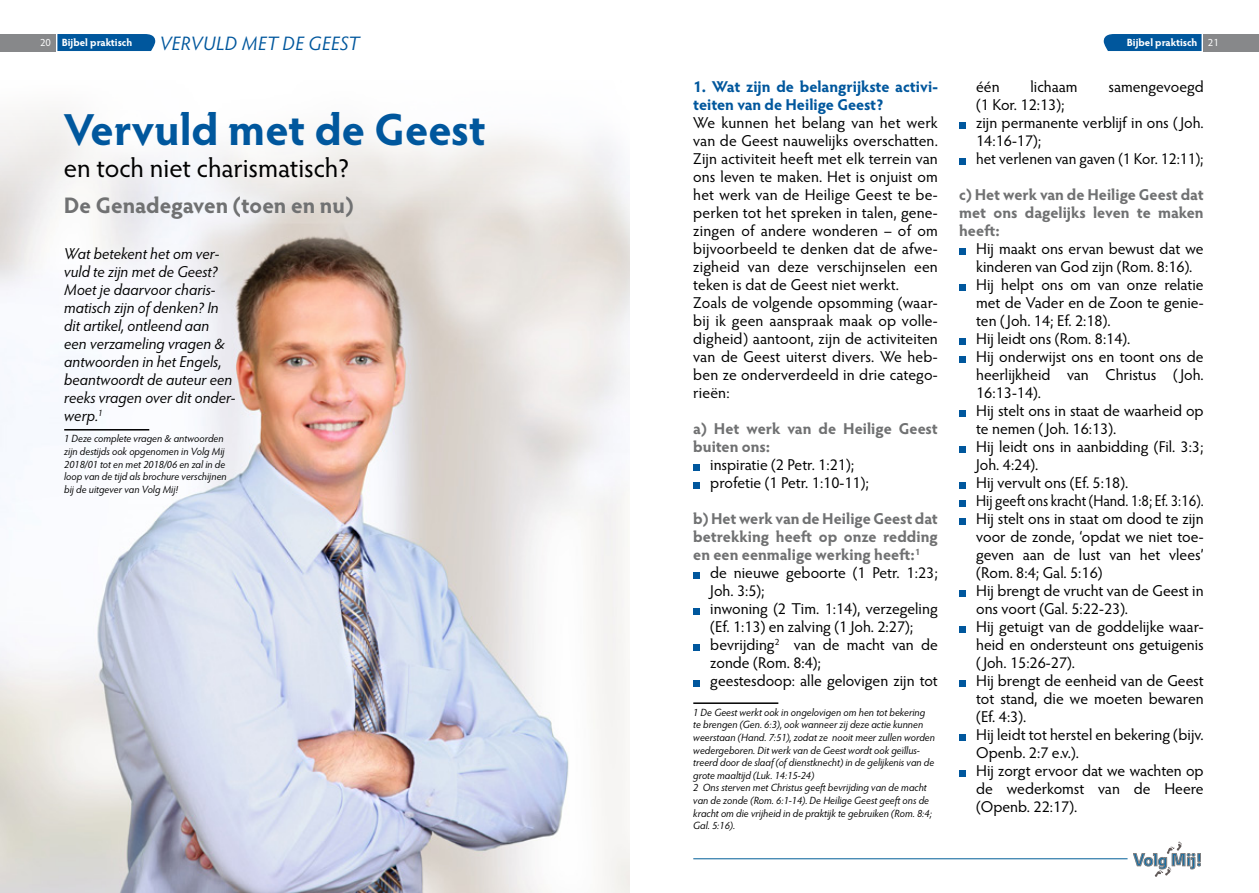
<style>
.page{position:relative;width:1259px;height:893px;background:#fff}
.page>*{position:absolute;margin:0;border:0;box-sizing:border-box;transform-origin:0 0}
.t1{font:700 45px "Hypatia Sans Pro";color:#00579d}
.t2{font:27px "Hypatia Sans Pro";letter-spacing:-.005em;color:#000}
.t3{font:700 22.5px "Hypatia Sans Pro";color:#707172}
.t4{font:italic 19.5px "Hypatia Sans Pro";letter-spacing:.02em;color:#00579d}
.t5{font:700 17.1px "Ebony";color:#005d97}
.t6{font:15.75px/18px "Hypatia Sans Pro";color:#000}
.t7{font:italic 15.75px/18px "Hypatia Sans Pro";color:#000}
.t8{font:700 15.75px/18px "Hypatia Sans Pro";color:#707172;text-align:justify}
.t9{font:700 15.75px/18px "Hypatia Sans Pro";color:#00579d}
.t10{font:italic 10.5px/12.6px "Hypatia Sans Pro";color:#000}
.t11{font:700 10.5px "Hypatia Sans Pro";letter-spacing:-.005em;color:#fff}
.t12{font:10.5px "Hypatia Sans Pro";color:#fff}
</style>
<div class="page">
<hr style="left:693px;top:858px;width:434px;height:1px;background:#005d97">
<div style="left:0;top:34px;width:55px;height:17px;background:#87888a"></div>
<div style="left:1203px;top:34px;width:56px;height:17px;background:#87888a"></div>
<svg style="left:1133px;top:841px;width:67px;height:36px"></svg>
<div style="left:57px;top:34px;width:98px;height:17px;background:#00579d"></div>
<div style="left:1103px;top:34px;width:98px;height:17px;background:#00579d"></div>
<img style="left:0;top:110px;width:629px;height:783px">
<hr style="left:64px;top:429px;width:85px;height:1px;background:#000">
<svg style="left:693px;top:464px;width:6px;height:6px"></svg>
<svg style="left:693px;top:482px;width:6px;height:6px"></svg>
<svg style="left:693px;top:572px;width:6px;height:6px"></svg>
<svg style="left:693px;top:608px;width:6px;height:6px"></svg>
<svg style="left:693px;top:644px;width:6px;height:6px"></svg>
<svg style="left:693px;top:680px;width:6px;height:6px"></svg>
<hr style="left:693px;top:702px;width:85px;height:2px;background:#000">
<svg style="left:959px;top:122px;width:6px;height:6px"></svg>
<svg style="left:959px;top:158px;width:6px;height:6px"></svg>
<svg style="left:959px;top:248px;width:6px;height:6px"></svg>
<svg style="left:959px;top:284px;width:6px;height:6px"></svg>
<svg style="left:959px;top:338px;width:6px;height:6px"></svg>
<svg style="left:959px;top:356px;width:6px;height:6px"></svg>
<svg style="left:959px;top:410px;width:6px;height:6px"></svg>
<svg style="left:959px;top:446px;width:6px;height:6px"></svg>
<svg style="left:959px;top:482px;width:6px;height:6px"></svg>
<svg style="left:959px;top:500px;width:6px;height:6px"></svg>
<svg style="left:959px;top:518px;width:6px;height:6px"></svg>
<svg style="left:959px;top:590px;width:6px;height:6px"></svg>
<svg style="left:959px;top:626px;width:6px;height:6px"></svg>
<svg style="left:959px;top:680px;width:6px;height:6px"></svg>
<svg style="left:959px;top:734px;width:6px;height:6px"></svg>
<svg style="left:959px;top:770px;width:6px;height:6px"></svg>
<p class="t11" style="left:62px;top:35px;width:72px">Bijbel praktisch</p>
<p class="t4" style="left:160px;top:30px;width:201px">VERVULD MET DE GEEST</p>
<p class="t11" style="left:1126px;top:35px;width:72px">Bijbel praktisch</p>
<p class="t12" style="left:40px;top:36px;width:12px">20</p>
<p class="t12" style="left:1208px;top:36px;width:12px">21</p>
<h1 class="t1" style="left:64px;top:97px;width:424px">Vervuld met de Geest</h1>
<h2 class="t2" style="left:64px;top:150px;width:288px">en toch niet charismatisch?</h2>
<h3 class="t3" style="left:64px;top:189px;width:291px">De Genadegaven (toen en nu)</h3>
<p class="t7" style="left:64px;top:244px;width:173px">Wat betekent het om ver&shy;vuld te zijn met de Geest?<br>Moet je daarvoor charis&shy;matisch zijn of denken? In dit artikel, ontleend aan een verzameling vragen &amp; antwoorden in het Engels, beantwoordt de auteur een reeks vragen over dit onder&shy;werp.<sup>1</sup></p>
<p class="t10" style="left:64px;top:432px;width:164px">1 Deze complete vragen &amp; antwoorden zijn destijds ook opgenomen in Volg Mij 2018/01 tot en met 2018/06 en zal in de loop van de tijd als brochure verschijnen bij de uitgever van Volg Mij!</p>
<p class="t9" style="left:693px;top:77px;width:246px">1. Wat zijn de belangrijkste activi&shy;teiten van de Heilige Geest?</p>
<p class="t6" style="left:693px;top:113px;width:246px">We kunnen het belang van het werk van de Geest nauwelijks overschatten.<br>Zijn activiteit heeft met elk terrein van ons leven te maken. Het is onjuist om het werk van de Heilige Geest te be&shy;perken tot het spreken in talen, gene&shy;zingen of andere wonderen – of om bijvoorbeeld te denken dat de afwe&shy;zigheid van deze verschijnselen een teken is dat de Geest niet werkt.<br>Zoals de volgende opsomming (waar&shy;bij ik geen aanspraak maak op volle&shy;digheid) aantoont, zijn de activiteiten van de Geest uiterst divers. We heb&shy;ben ze onderverdeeld in drie catego&shy;rieën:</p>
<p class="t8" style="left:693px;top:419px;width:246px">a) Het werk van de Heilige Geest buiten ons:</p>
<p class="t6" style="left:710px;top:455px;width:160px">inspiratie (2 Petr. 1:21); profetie (1 Petr. 1:10-11);</p>
<p class="t8" style="left:693px;top:509px;width:246px">b) Het werk van de Heilige Geest dat betrekking heeft op onze redding en een eenmalige werking heeft:<sup>1</sup></p>
<p class="t6" style="left:710px;top:563px;width:229px">de nieuwe geboorte (1 Petr. 1:23;<br>Joh. 3:5);<br>inwoning (2 Tim. 1:14), verzegeling (Ef. 1:13) en zalving (1 Joh. 2:27); bevrijding<sup>2</sup> van de macht van de zonde (Rom. 8:4);<br>geestesdoop: alle gelovigen zijn tot</p>
<p class="t10" style="left:693px;top:706px;width:243px">1 De Geest werkt ook in ongelovigen om hen tot bekering te brengen (Gen. 6:3), ook wanneer zij deze actie kunnen weerstaan (Hand. 7:51), zodat ze nooit meer zullen worden wedergeboren. Dit werk van de Geest wordt ook geïllus&shy;treerd door de slaaf (of dienstknecht) in de gelijkenis van de grote maaltijd (Luk. 14:15-24)<br>2 Ons sterven met Christus geeft bevrijding van de macht van de zonde (Rom. 6:1-14). De Heilige Geest geeft ons de kracht om die vrijheid in de praktijk te gebruiken (Rom. 8:4; Gal. 5:16).</p>
<p class="t6" style="left:976px;top:77px;width:25px">één</p>
<p class="t6" style="left:1030px;top:77px;width:49px">lichaam</p>
<p class="t6" style="left:1108px;top:77px;width:97px">samengevoegd</p>
<p class="t6" style="left:976px;top:95px;width:229px">(1 Kor. 12:13);<br>zijn permanente verblijf in ons ( Joh.<br>14:16-17);<br>het verlenen van gaven (1 Kor. 12:11);</p>
<p class="t8" style="left:959px;top:185px;width:246px">c) Het werk van de Heilige Geest dat met ons dagelijks leven te maken heeft:</p>
<p class="t6" style="left:976px;top:239px;width:229px">Hij maakt ons ervan bewust dat we kinderen van God zijn (Rom. 8:16).<br>Hij helpt ons om van onze relatie met de Vader en de Zoon te genie&shy;ten ( Joh. 14; Ef. 2:18).<br>Hij leidt ons (Rom. 8:14).<br>Hij onderwijst ons en toont ons de heerlijkheid van Christus ( Joh.<br>16:13-14).<br>Hij stelt ons in staat de waarheid op te nemen ( Joh. 16:13).<br>Hij leidt ons in aanbidding (Fil. 3:3;<br>Joh. 4:24).<br>Hij vervult ons (Ef. 5:18).<br>Hij geeft ons kracht (Hand. 1:8; Ef. 3:16).<br>Hij stelt ons in staat om dood te zijn voor de zonde, ‘opdat we niet toe&shy;geven aan de lust van het vlees’ (Rom. 8:4; Gal. 5:16)<br>Hij brengt de vrucht van de Geest in ons voort (Gal. 5:22-23).<br>Hij getuigt van de goddelijke waar&shy;heid en ondersteunt ons getuigenis ( Joh. 15:26-27).<br>Hij brengt de eenheid van de Geest tot stand, die we moeten bewaren (Ef. 4:3).<br>Hij leidt tot herstel en bekering (bijv.<br>Openb. 2:7 e.v.).<br>Hij zorgt ervoor dat we wachten op de wederkomst van de Heere (Openb. 22:17).</p>
<p class="t5" style="left:1133px;top:848px;width:70px">Volg Mij!</p>
</div>
